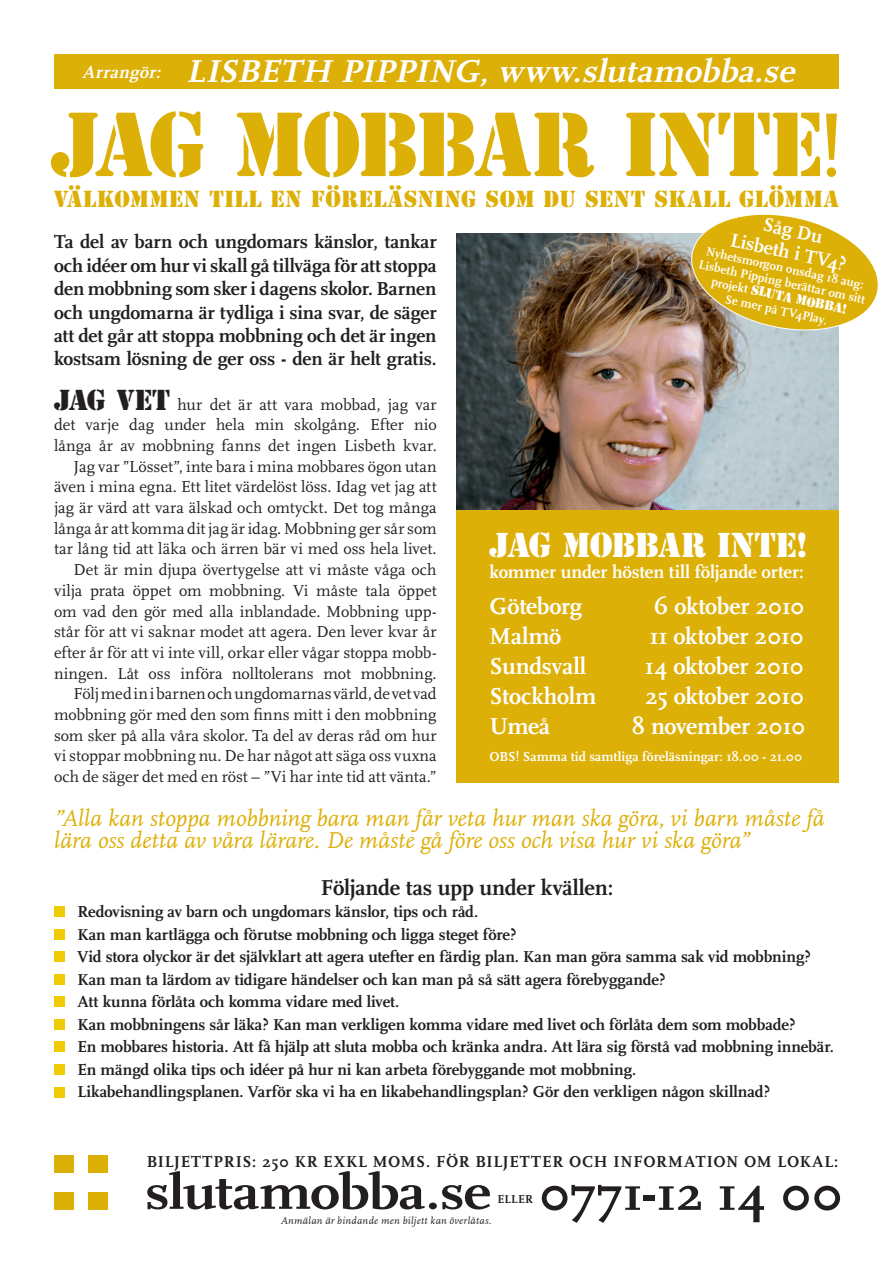
<style>
.page{position:relative;width:893px;height:1263px;background:#fff}
.page>*{position:absolute;margin:0;border:0;box-sizing:border-box;transform-origin:0 0}
.t1{font:84.75px "Stencil Std";letter-spacing:-.035em;color:#ddb008}
.t2{font:700 51px "FF Scala";letter-spacing:-.015em;color:#231f20;scale:1.16 1}
.t3{font:700 51px "FF Scala";letter-spacing:-.015em;color:#231f20;scale:1.04 1}
.t4{font:italic 700 33px "FF Scala";color:#fff;scale:1.05 1}
.t5{font:32.25px "Stencil Std";letter-spacing:-.025em;color:#fff}
.t6{font:italic 24px/22.5px "FF Scala";color:#ddb008}
.t7{font:700 24px "FF Scala";letter-spacing:-.015em;color:#fff}
.t8{font:700 22.5px "FF Scala";letter-spacing:-.01em;color:#231f20}
.t9{font:21.75px "Stencil Std";letter-spacing:.02em;color:#ddb008}
.t10{font:700 19.65px "FF Scala";color:#fff}
.t11{font:700 19.5px/23.4px "FF Scala";letter-spacing:-.005em;color:#231f20;text-align:justify}
.t12{font:700 18.75px "FF Scala";letter-spacing:-.01em;color:#fff}
.t13{font:italic 700 18px "FF Scala";color:#fff}
.t14{font:16.5px/20.7px "FF Scala";letter-spacing:.005em;color:#231f20;text-align:justify}
.t15{font:700 16.5px "FF Scala";color:#231f20}
.t16{font:700 16.5px "FF Scala";letter-spacing:.045em;color:#231f20}
.t17{font:700 13.65px "FF Scala";letter-spacing:.005em;color:#fff}
.t18{font:700 12.6px "FF Scala";color:#fff}
.t19{font:12.6px "Stencil Std";color:#fff}
.t20{font:700 12px "FF Scala";letter-spacing:.025em;color:#231f20}
.t21{font:italic 10.5px "FF Scala";letter-spacing:.035em;color:#231f20}
.s1{font-family:"FF Scala";font-weight:700}
.s2{font-family:"Stencil Std";font-size:27px}
</style>
<div class="page">
<div style="left:54px;top:1155px;width:19px;height:17px;background:#ddb008"></div>
<div style="left:54px;top:1192px;width:19px;height:18px;background:#ddb008"></div>
<div style="left:88px;top:1155px;width:19px;height:17px;background:#ddb008"></div>
<div style="left:88px;top:1192px;width:19px;height:18px;background:#ddb008"></div>
<div style="left:54px;top:54px;width:785px;height:34px;background:#ddb008"></div>
<img style="left:456px;top:234px;width:383px;height:276px">
<div style="left:456px;top:510px;width:383px;height:272px;background:#ddb008"></div>
<div style="left:54px;top:906px;width:11px;height:11px;background:#f0cb02"></div>
<div style="left:54px;top:929px;width:11px;height:10px;background:#f0cb02"></div>
<div style="left:54px;top:951px;width:11px;height:11px;background:#f0cb02"></div>
<div style="left:54px;top:974px;width:11px;height:11px;background:#f0cb02"></div>
<div style="left:54px;top:996px;width:11px;height:11px;background:#f0cb02"></div>
<div style="left:54px;top:1019px;width:11px;height:11px;background:#f0cb02"></div>
<div style="left:54px;top:1042px;width:11px;height:10px;background:#f0cb02"></div>
<div style="left:54px;top:1064px;width:11px;height:11px;background:#f0cb02"></div>
<div style="left:54px;top:1087px;width:11px;height:10px;background:#f0cb02"></div>
<svg style="left:685px;top:214px;width:194px;height:123px"></svg>
<p class="t13" style="left:82px;top:62px;width:84px">Arrangör:</p>
<p class="t4" style="left:186px;top:53px;width:588px">LISBETH PIPPING,www.slutamobba.se</p>
<p class="t1" style="left:51px;top:90px;width:793px">JAG MOBBAR INTE<span class="s1">!</span></p>
<p class="t9" style="left:54px;top:185px;width:787px">VÄLKOMMEN TILL EN FÖRELÄSNING SOM DU SENT SKALL GLÖMMA</p>
<p class="t11" style="left:54px;top:230px;width:384px">Ta del av barn och ungdomars känslor, tankar och idéer om hur vi skall gå tillväga för att stoppa den mobbning som sker i dagens skolor. Barnen och ungdomarna är tydliga i sina svar, de säger att det går att stoppa mobbning och det är ingen kostsam lösning de ger oss - den är helt gratis.</p>
<p class="t14" style="left:54px;top:394px;width:384px"><span class="s2">JAG VET</span> hur det är att vara mobbad, jag var det varje dag under hela min skolgång. Efter nio långa år av mobbning fanns det ingen Lisbeth kvar.</p>
<p class="t14" style="left:54px;top:456px;width:384px;text-indent:20px">Jag var ”Lösset”, inte bara i mina mobbares ögon utan även i mina egna. Ett litet värdelöst löss. Idag vet jag att jag är värd att vara älskad och omtyckt. Det tog många långa år att komma dit jag är idag. Mobbning ger sår som tar lång tid att läka och ärren bär vi med oss hela livet.</p>
<p class="t14" style="left:54px;top:560px;width:384px;text-indent:20px">Det är min djupa övertygelse att vi måste våga och vilja prata öppet om mobbning. Vi måste tala öppet om vad den gör med alla inblandade. Mobbning upp&shy;står för att vi saknar modet att agera. Den lever kvar år</p>
<p class="t14" style="left:54px;top:642px;width:384px">efter år för att vi inte vill, orkar eller vågar stoppa mobb&shy;ningen. Låt oss införa nolltolerans mot mobbning.</p>
<p class="t14" style="left:54px;top:684px;width:384px;text-indent:20px">Följ med in i barnen och ungdomarnas värld, de vet vad mobbning gör med den som finns mitt i den mobbning som sker på alla våra skolor. Ta del av deras råd om hur vi stoppar mobbning nu. De har något att säga oss vuxna och de säger det med en röst – ”Vi har inte tid att vänta.”</p>
<p class="t10" style="left:766px;top:213px;width:62px;rotate:12deg">Såg Du</p>
<p class="t10" style="left:733px;top:229px;width:119px;rotate:12deg">Lisbeth i TV4?</p>
<p class="t18" style="left:708px;top:244px;width:162px;rotate:12deg">Nyhetsmorgon onsdag 18 aug:</p>
<p class="t18" style="left:700px;top:257px;width:171px;rotate:12deg">Lisbeth Pipping berättar om sitt</p>
<p class="t19" style="left:713px;top:273px;width:140px;rotate:12deg"><span class="s1">projekt</span> SLUTA MOBBA!</p>
<p class="t18" style="left:727px;top:292px;width:105px;rotate:12deg">Se mer på TV4Play.</p>
<p class="t5" style="left:490px;top:524px;width:320px">JAG MOBBAR INTE!</p>
<p class="t12" style="left:490px;top:561px;width:316px">kommer under hösten till följande orter:</p>
<p class="t7" style="left:490px;top:592px;width:94px">Göteborg</p>
<p class="t7" style="left:654px;top:592px;width:152px">6 oktober 2010</p>
<p class="t7" style="left:490px;top:622px;width:73px">Malmö</p>
<p class="t7" style="left:649px;top:622px;width:156px">11 oktober 2010</p>
<p class="t7" style="left:490px;top:652px;width:98px">Sundsvall</p>
<p class="t7" style="left:645px;top:652px;width:160px">14 oktober 2010</p>
<p class="t7" style="left:490px;top:682px;width:108px">Stockholm</p>
<p class="t7" style="left:645px;top:682px;width:160px">25 oktober 2010</p>
<p class="t7" style="left:490px;top:712px;width:62px">Umeå</p>
<p class="t7" style="left:632px;top:712px;width:175px">8 november 2010</p>
<p class="t17" style="left:490px;top:749px;width:314px">OBS! Samma tid samtliga föreläsningar: 18.00 - 21.00</p>
<p class="t6" style="left:54px;top:807px;width:772px">”Alla kan stoppa mobbning bara man får veta hur man ska göra, vi barn måste få lära oss detta av våra lärare. De måste gå före oss och visa hur vi ska göra”</p>
<p class="t8" style="left:321px;top:875px;width:294px">Följande tas upp under kvällen:</p>
<p class="t15" style="left:77px;top:903px;width:402px">Redovisning av barn och ungdomars känslor, tips och råd.</p>
<p class="t15" style="left:77px;top:925px;width:441px">Kan man kartlägga och förutse mobbning och ligga steget före?</p>
<p class="t15" style="left:77px;top:948px;width:735px">Vid stora olyckor är det självklart att agera utefter en färdig plan. Kan man göra samma sak vid mobbning?</p>
<p class="t15" style="left:77px;top:970px;width:590px">Kan man ta lärdom av tidigare händelser och kan man på så sätt agera förebyggande?</p>
<p class="t15" style="left:77px;top:993px;width:323px">Att kunna förlåta och komma vidare med livet.</p>
<p class="t15" style="left:77px;top:1015px;width:719px">Kan mobbningens sår läka? Kan man verkligen komma vidare med livet och förlåta dem som mobbade?</p>
<p class="t15" style="left:77px;top:1038px;width:758px">En mobbares historia. Att få hjälp att sluta mobba och kränka andra. Att lära sig förstå vad mobbning innebär.</p>
<p class="t15" style="left:77px;top:1060px;width:560px">En mängd olika tips och idéer på hur ni kan arbeta förebyggande mot mobbning.</p>
<p class="t15" style="left:77px;top:1083px;width:694px">Likabehandlingsplanen. Varför ska vi ha en likabehandlingsplan? Gör den verkligen någon skillnad?</p>
<p class="t16" style="left:147px;top:1152px;width:693px">BILJETTPRIS: 250 KR EXKL MOMS. FÖR BILJETTER OCH INFORMATION OM LOKAL:</p>
<p class="t2" style="left:145px;top:1163px;width:300px">slutamobba.se</p>
<p class="t3" style="left:539px;top:1164px;width:294px">0771-12 14 00</p>
<p class="t20" style="left:497px;top:1192px;width:37px">ELLER</p>
<p class="t21" style="left:281px;top:1215px;width:212px">Anmälan är bindande men biljett kan överlåtas.</p>
</div>
